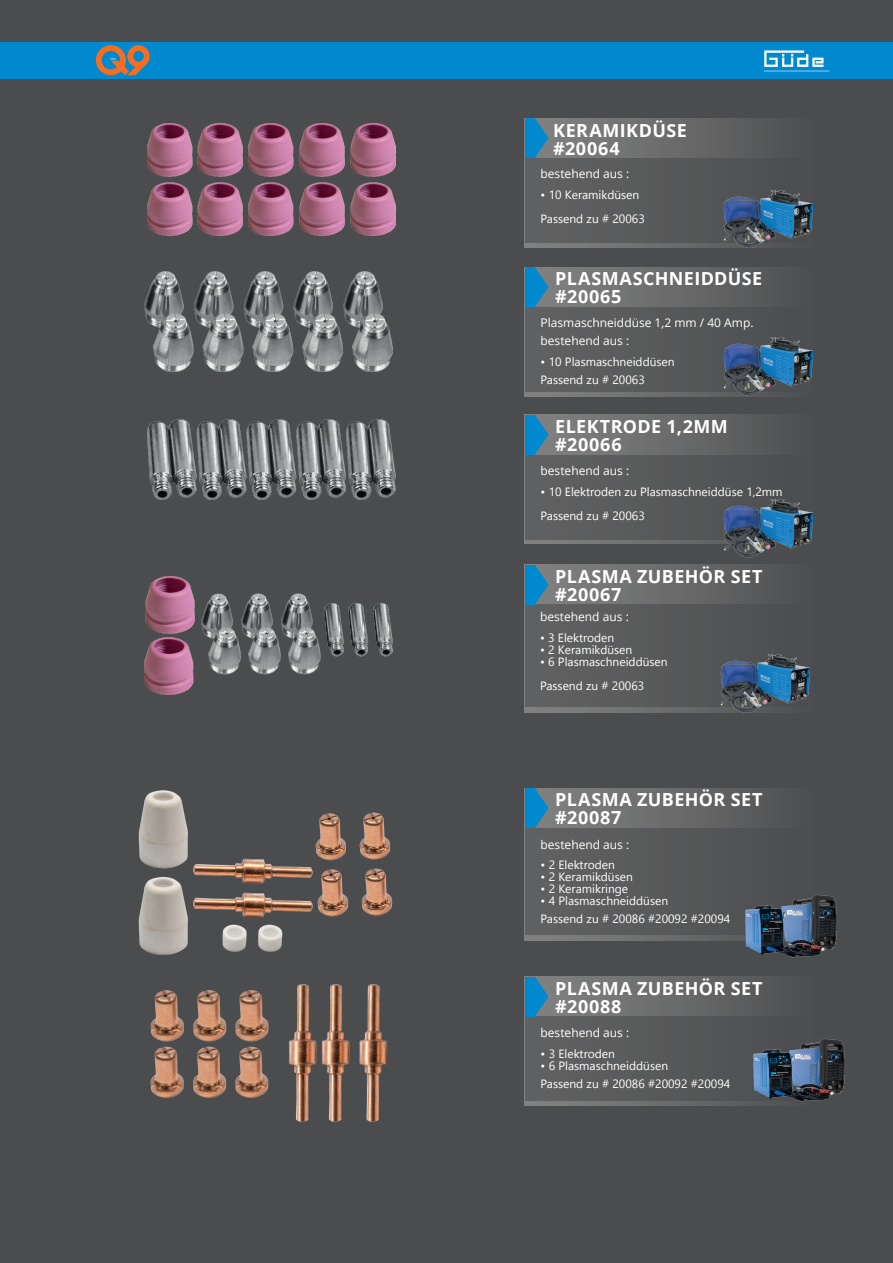
<style>
.page{position:relative;width:893px;height:1263px;background:#4b4c4d}
.page>*{position:absolute;margin:0;border:0;box-sizing:border-box;transform-origin:0 0}
.t1{font:700 18px/18px "Open Sans";letter-spacing:.025em;color:#fff}
.t2{font:12px/17.7px "Open Sans";color:#fff}
.t3{font:12px/12px "Segoe UI Emoji";color:#fff}
</style>
<div class="page">
<div style="left:0;top:42px;width:893px;height:37px;background:#0089cf"></div>
<svg style="left:764px;top:50px;width:66px;height:21px"></svg>
<svg style="left:96px;top:45px;width:54px;height:30px"></svg>
<div style="left:525px;top:788px;width:293px;height:152px;background:linear-gradient(to right,#808081,#4f5051)"></div>
<div style="left:525px;top:828px;width:280px;height:106px;background:#58595a"></div>
<div style="left:525px;top:788px;width:10px;height:40px;background:#0089cf"></div>
<svg style="left:535px;top:788px;width:14px;height:40px"></svg>
<div style="left:525px;top:976px;width:293px;height:129px;background:linear-gradient(to right,#848585,#4e4e4f)"></div>
<div style="left:525px;top:1016px;width:280px;height:85px;background:#595a5b"></div>
<div style="left:525px;top:976px;width:10px;height:40px;background:#0089cf"></div>
<svg style="left:535px;top:976px;width:14px;height:40px"></svg>
<img style="left:150px;top:1046px;width:34px;height:52px">
<img style="left:150px;top:990px;width:34px;height:52px">
<img style="left:193px;top:1046px;width:34px;height:52px">
<img style="left:193px;top:990px;width:34px;height:52px">
<img style="left:235px;top:1046px;width:34px;height:52px">
<img style="left:235px;top:990px;width:34px;height:52px">
<img style="left:289px;top:984px;width:28px;height:138px">
<img style="left:322px;top:984px;width:28px;height:138px">
<img style="left:359px;top:984px;width:28px;height:138px">
<img style="left:138px;top:790px;width:255px;height:165px">
<div style="left:525px;top:118px;width:293px;height:129px;background:linear-gradient(to right,#848585,#4e4e4f)"></div>
<div style="left:525px;top:158px;width:280px;height:85px;background:#595a5b"></div>
<div style="left:525px;top:118px;width:10px;height:40px;background:#0089cf"></div>
<svg style="left:535px;top:118px;width:14px;height:40px"></svg>
<div style="left:525px;top:415px;width:293px;height:129px;background:linear-gradient(to right,#7e7f80,#505152)"></div>
<div style="left:525px;top:455px;width:280px;height:84px;background:#595a5b"></div>
<div style="left:525px;top:415px;width:10px;height:40px;background:#0089cf"></div>
<svg style="left:535px;top:415px;width:14px;height:40px"></svg>
<div style="left:525px;top:267px;width:293px;height:129px;background:linear-gradient(to right,#848585,#4e4e4f)"></div>
<div style="left:525px;top:307px;width:280px;height:85px;background:#595a5b"></div>
<div style="left:525px;top:267px;width:10px;height:40px;background:#0089cf"></div>
<svg style="left:535px;top:267px;width:14px;height:40px"></svg>
<div style="left:525px;top:565px;width:293px;height:148px;background:linear-gradient(to right,#848585,#4e4e4f)"></div>
<div style="left:525px;top:605px;width:280px;height:102px;background:#595a5b"></div>
<div style="left:525px;top:565px;width:10px;height:40px;background:#0089cf"></div>
<svg style="left:535px;top:565px;width:14px;height:40px"></svg>
<img style="left:148px;top:124px;width:248px;height:111px">
<img style="left:148px;top:420px;width:248px;height:79px">
<img style="left:145px;top:271px;width:247px;height:101px">
<img style="left:145px;top:576px;width:247px;height:119px">
<img style="left:719px;top:654px;width:91px;height:59px">
<img style="left:721px;top:500px;width:91px;height:58px">
<img style="left:721px;top:338px;width:91px;height:58px">
<img style="left:721px;top:190px;width:91px;height:58px">
<img style="left:792px;top:893px;width:45px;height:57px">
<img style="left:787px;top:1037px;width:58px;height:57px">
<img style="left:743px;top:904px;width:84px;height:54px">
<img style="left:752px;top:1049px;width:83px;height:53px">
<svg style="left:774px;top:487px;width:8px;height:10px"></svg>
<p class="t1" style="left:553px;top:121px;width:135px">KERAMIKDÜSE #20064</p>
<p class="t2" style="left:541px;top:165px;width:90px">bestehend aus :</p>
<p class="t3" style="left:541px;top:189px;width:6px">•</p>
<p class="t3" style="left:614px;top:189px;width:26px">✓▲ ■</p>
<p class="t3" style="left:553px;top:213px;width:25px">▲▲ ■</p>
<p class="t1" style="left:555px;top:269px;width:209px">PLASMASCHNEIDDÜSE #20065</p>
<p class="t2" style="left:541px;top:314px;width:214px">Plasmaschneiddüse 1,2 mm / 40 Amp. bestehend aus :</p>
<p class="t3" style="left:541px;top:356px;width:47px">• ● ▲</p>
<p class="t3" style="left:650px;top:356px;width:26px">✓▲ ■</p>
<p class="t3" style="left:553px;top:374px;width:25px">▲▲ ■</p>
<p class="t1" style="left:555px;top:417px;width:174px">ELEKTRODE 1,2MM #20066</p>
<p class="t2" style="left:541px;top:462px;width:90px">bestehend aus :</p>
<p class="t3" style="left:541px;top:486px;width:122px">• ● ▼□ ■ ◆ ●▲</p>
<p class="t3" style="left:553px;top:510px;width:25px">▲▲ ■</p>
<p class="t1" style="left:555px;top:567px;width:209px">PLASMA ZUBEHÖR SET #20067</p>
<p class="t2" style="left:540px;top:608px;width:90px">bestehend aus :</p>
<p class="t3" style="left:540px;top:632px;width:76px">• ✓ ●▼□■ •</p>
<p class="t3" style="left:607px;top:644px;width:26px">✓▲ ■</p>
<p class="t3" style="left:540px;top:656px;width:40px">• ● ▲</p>
<p class="t3" style="left:643px;top:656px;width:26px">✓▲ ■</p>
<p class="t3" style="left:552px;top:680px;width:25px">▲▲ ■</p>
<p class="t1" style="left:555px;top:790px;width:209px">PLASMA ZUBEHÖR SET #20087</p>
<p class="t2" style="left:541px;top:835px;width:90px">bestehend aus :</p>
<p class="t3" style="left:541px;top:859px;width:76px">• ●▼□■ •</p>
<p class="t3" style="left:608px;top:871px;width:26px">✓▲ ■</p>
<p class="t3" style="left:541px;top:883px;width:6px">•</p>
<p class="t3" style="left:608px;top:883px;width:8px">■</p>
<p class="t3" style="left:541px;top:895px;width:40px">• ✔ ● ▲</p>
<p class="t3" style="left:643px;top:895px;width:26px">✓▲ ■</p>
<p class="t3" style="left:553px;top:913px;width:25px">▲▲ ■</p>
<p class="t1" style="left:555px;top:978px;width:209px">PLASMA ZUBEHÖR SET #20088</p>
<p class="t2" style="left:541px;top:1023px;width:90px">bestehend aus :</p>
<p class="t3" style="left:541px;top:1047px;width:76px">• ✓ ●▼□■</p>
<p class="t3" style="left:541px;top:1059px;width:40px">• ● ▲</p>
<p class="t3" style="left:643px;top:1059px;width:26px">✓▲ ■</p>
<p class="t3" style="left:553px;top:1077px;width:25px">▲▲ ■</p>
</div>
